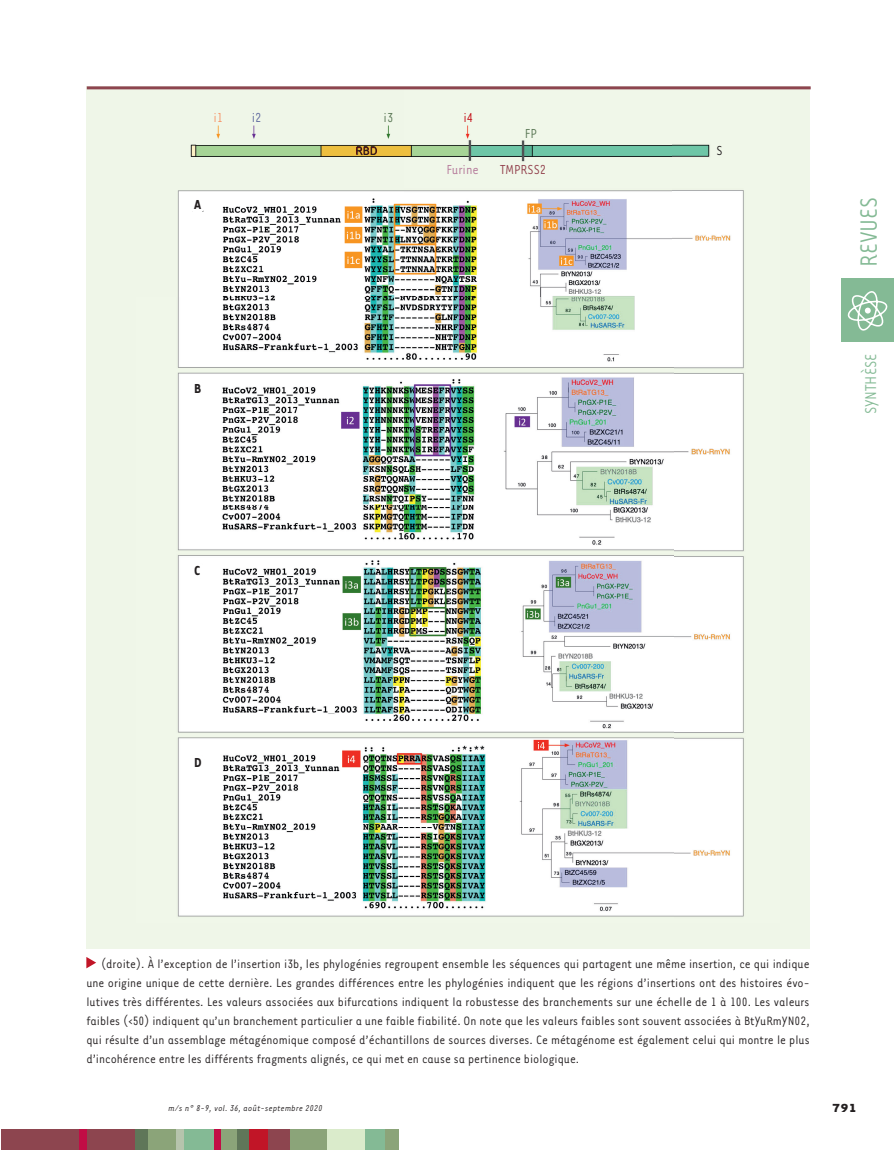
<style>
.page{position:relative;width:894px;height:1150px;background:#fff}
.page>*{position:absolute;margin:0;border:0;box-sizing:border-box;transform-origin:0 0}
.t1{font:27px "Tarzana Narrow";color:#84ba95}
.t2{font:18px "Tarzana Narrow";color:#84ba95}
.t3{font:15px "Tarzana Narrow";color:#913f4b}
.t4{font:15px "Tarzana Narrow";color:#b5799a}
.t5{font:700 15px "Tarzana Narrow";color:#231f20}
.t6{font:15px "Tarzana Narrow";color:#5a7755}
.t7{font:15px "Tarzana Narrow";color:#231f20}
.t8{font:15px "Tarzana Narrow";color:#f7966b}
.t9{font:15px "Tarzana Narrow";color:#5e689e}
.t10{font:15px "Tarzana Narrow";color:#c4121a}
.t11{font:13.95px/18.9px "Tarzana Narrow";color:#231f20;text-align:justify}
.t12{font:700 13.5px "Tarzana Wide";color:#231f20}
.t13{font:italic 9.75px "Tarzana Narrow";letter-spacing:.025em;color:#231f20}
</style>
<div class="page">
<div style="left:841px;top:278px;width:52px;height:64px;background:#84ba95"></div>
<svg style="left:847px;top:291px;width:40px;height:39px"></svg>
<div style="left:1px;top:1128px;width:134px;height:21px;background:#8d454f"></div>
<div style="left:236px;top:1128px;width:13px;height:21px;background:#5f7659"></div>
<div style="left:79px;top:1128px;width:8px;height:21px;background:#c10d45"></div>
<div style="left:135px;top:1128px;width:21px;height:21px;background:#5f7659"></div>
<div style="left:148px;top:1128px;width:30px;height:21px;background:#8ba479"></div>
<div style="left:176px;top:1128px;width:9px;height:21px;background:#b6c4ad"></div>
<div style="left:185px;top:1128px;width:29px;height:21px;background:#84ba95"></div>
<div style="left:218px;top:1128px;width:19px;height:21px;background:#8ba479"></div>
<div style="left:214px;top:1128px;width:6px;height:21px;background:#c10d45"></div>
<div style="left:249px;top:1128px;width:27px;height:21px;background:#c11527"></div>
<div style="left:288px;top:1128px;width:39px;height:21px;background:#8ba479"></div>
<div style="left:268px;top:1128px;width:21px;height:21px;background:#8d454f"></div>
<div style="left:327px;top:1128px;width:39px;height:21px;background:#daebcb"></div>
<div style="left:365px;top:1128px;width:21px;height:21px;background:#84ba95"></div>
<div style="left:385px;top:1128px;width:13px;height:21px;background:#8ba479"></div>
<div style="left:87px;top:86px;width:723px;height:862px;background:#eff6e8"></div>
<img style="left:177px;top:125px;width:567px;height:792px">
<div style="left:189px;top:196px;width:17px;height:17px;background:#fff;border-radius:50%"></div>
<div style="left:189px;top:380px;width:17px;height:17px;background:#fff;border-radius:50%"></div>
<div style="left:189px;top:562px;width:17px;height:17px;background:#fff;border-radius:50%"></div>
<div style="left:189px;top:753px;width:17px;height:17px;background:#fff;border-radius:50%"></div>
<hr style="left:87px;top:86px;width:723px;height:3px;background:#8d454f">
<svg style="left:86px;top:957px;width:10px;height:11px"></svg>
<p class="t5" style="left:194px;top:195px;width:9px">A</p>
<p class="t8" style="left:213px;top:109px;width:11px">i1</p>
<p class="t9" style="left:252px;top:109px;width:11px">i2</p>
<p class="t6" style="left:383px;top:109px;width:11px">i3</p>
<p class="t10" style="left:463px;top:109px;width:11px">i4</p>
<p class="t7" style="left:356px;top:142px;width:23px">RBD</p>
<p class="t4" style="left:446px;top:160px;width:34px">Furine</p>
<p class="t6" style="left:525px;top:124px;width:13px">FP</p>
<p class="t3" style="left:500px;top:160px;width:47px">TMPRSS2</p>
<p class="t5" style="left:194px;top:379px;width:9px">B</p>
<p class="t5" style="left:194px;top:561px;width:7px">C</p>
<p class="t5" style="left:194px;top:752px;width:9px">D</p>
<p class="t7" style="left:716px;top:142px;width:8px">S</p>
<h1 class="t1" style="left:852px;top:266px;width:71px;rotate:-90deg">REVUES</h1>
<p class="t2" style="left:859px;top:414px;width:62px;rotate:-90deg">SYNTHÈSE</p>
<p class="t11" style="left:86px;top:953px;width:724px;text-indent:15px">(droite). À l’exception de l’insertion i3b, les phylogénies regroupent ensemble les séquences qui partagent une même insertion, ce qui indique une origine unique de cette dernière. Les grandes différences entre les phylogénies indiquent que les régions d’insertions ont des histoires évo&shy;lutives très différentes. Les valeurs associées aux bifurcations indiquent la robustesse des branchements sur une échelle de 1 à 100. Les valeurs faibles (&lt;50) indiquent qu’un branchement particulier a une faible fiabilité. On note que les valeurs faibles sont souvent associées à BtYuRmYN02, qui résulte d’un assemblage métagénomique composé d’échantillons de sources diverses. Ce métagénome est également celui qui montre le plus d’incohérence entre les différents fragments alignés, ce qui met en cause sa pertinence biologique.</p>
<p class="t13" style="left:169px;top:1101px;width:155px">m/s n° 8-9, vol. 36, août-septembre 2020</p>
<p class="t12" style="left:832px;top:1098px;width:26px">791</p>
</div>
